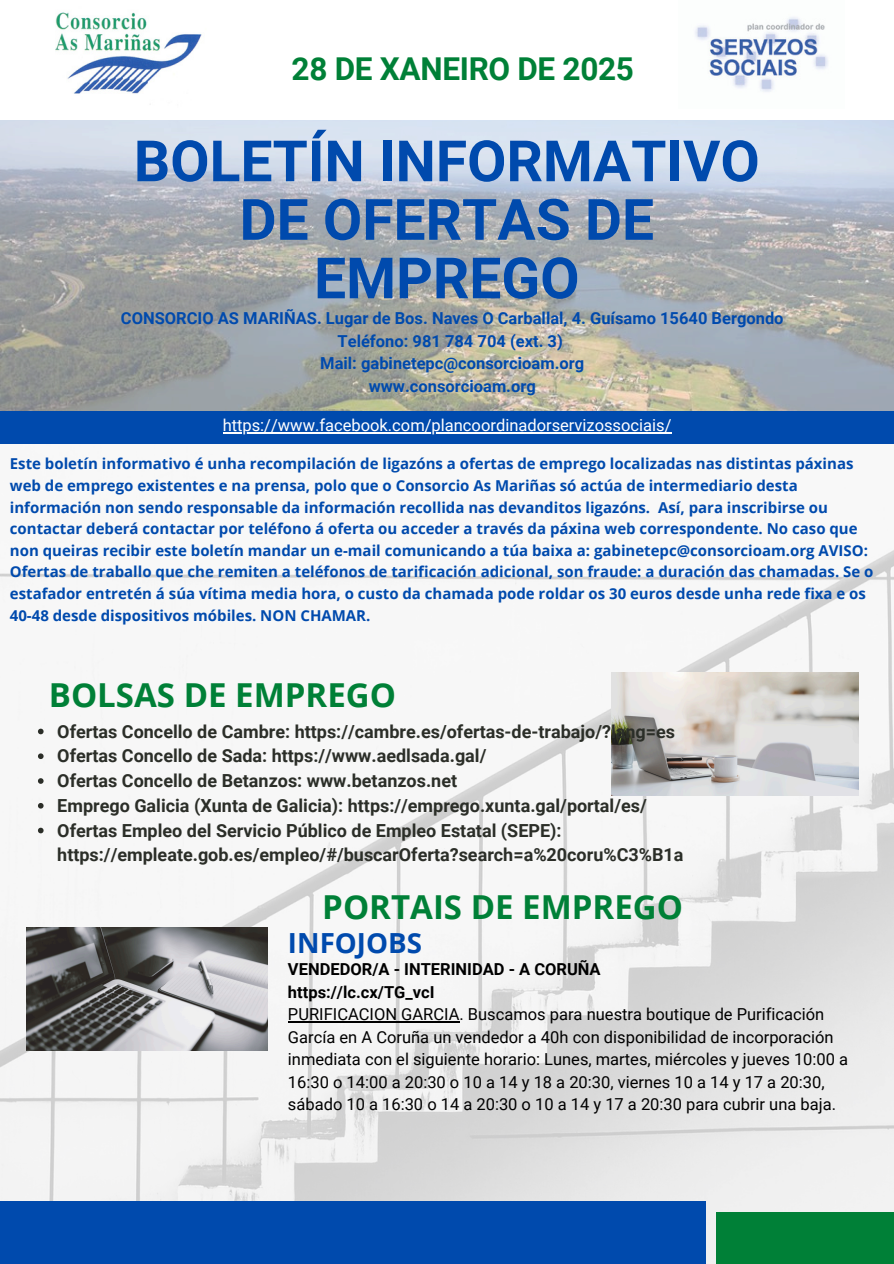
<style>
.page{position:relative;width:894px;height:1264px;background:#fff}
.page>*{position:absolute;margin:0;border:0;box-sizing:border-box;transform-origin:0 0}
.t1{font:700 57px/58.5px "Roboto";color:#004aad;text-align:center}
.t2{font:700 33px "Open Sans";color:#008037}
.t3{font:700 31.5px "Roboto";letter-spacing:-.01em;color:#008037}
.t4{font:700 27.75px "Open Sans";color:#004aad}
.t5{font:700 18px/24.8px "Roboto";color:#2b2e28}
.t6{font:16.5px/22.5px "Roboto";color:#000}
.t7{font:700 16.5px/22.6px "Roboto";color:#004aad;text-align:center}
.t8{font:16.5px "Roboto";color:#fff}
.t9{font:700 15px/21.6px "Open Sans";color:#004aad}
.s1{font-weight:700}
</style>
<div class="page">
<img style="left:0;top:550px;width:893px;height:713px">
<img style="left:0;top:120px;width:893px;height:291px">
<div style="left:0;top:1201px;width:705px;height:62px;background:#004aad"></div>
<div style="left:715px;top:1212px;width:178px;height:51px;background:#008037"></div>
<div style="left:0;top:411px;width:893px;height:33px;background:#004aad"></div>
<img style="left:695px;top:17px;width:133px;height:75px">
<img style="left:55px;top:12px;width:147px;height:82px">
<img style="left:611px;top:672px;width:247px;height:123px">
<svg style="left:38px;top:728px;width:6px;height:6px"></svg>
<svg style="left:38px;top:753px;width:6px;height:6px"></svg>
<svg style="left:38px;top:778px;width:6px;height:5px"></svg>
<svg style="left:38px;top:803px;width:6px;height:5px"></svg>
<svg style="left:38px;top:827px;width:6px;height:6px"></svg>
<hr style="left:222px;top:432px;width:449px;height:1px;background:#fff">
<img style="left:27px;top:927px;width:240px;height:123px">
<hr style="left:288px;top:1021px;width:171px;height:1px;background:#000">
<p class="t3" style="left:291px;top:51px;width:344px">28 DE XANEIRO DE 2025</p>
<h1 class="t1" style="left:134px;top:132px;width:627px">BOLETÍN INFORMATIVO<br>DE OFERTAS DE<br>EMPREGO</h1>
<p class="t7" style="left:121px;top:307px;width:664px">CONSORCIO AS MARIÑAS. Lugar de Bos. Naves O Carballal, 4. Guísamo 15640 Bergondo Teléfono: 981 784 704 (ext. 3)<br>Mail: gabinetepc@consorcioam.org<br>www.consorcioam.org</p>
<p class="t8" style="left:222px;top:416px;width:450px">https://www.facebook.com/plancoordinadorservizossociais/</p>
<h4 class="t9" style="left:10px;top:452px;width:864px">Este boletín informativo é unha recompilación de ligazóns a ofertas de emprego localizadas nas distintas páxinas web de emprego existentes e na prensa, polo que o Consorcio As Mariñas só actúa de intermediario desta información non sendo responsable da información recollida nas devanditos ligazóns. Así, para inscribirse ou contactar deberá contactar por teléfono á oferta ou acceder a través da páxina web correspondente. No caso que non queiras recibir este boletín mandar un e-mail comunicando a túa baixa a: gabinetepc@consorcioam.org AVISO:<br>Ofertas de traballo que che remiten a teléfonos de tarificación adicional, son fraude: a duración das chamadas. Se o estafador entretén á súa vítima media hora, o custo da chamada pode roldar os 30 euros desde unha rede fixa e os 40-48 desde dispositivos móbiles. NON CHAMAR.</h4>
<h5 class="t2" style="left:49px;top:672px;width:348px">BOLSAS DE EMPREGO</h5>
<p class="t5" style="left:57px;top:719px;width:619px">Ofertas Concello de Cambre: https://cambre.es/ofertas-de-trabajo/?lang=es</p>
<p class="t5" style="left:57px;top:744px;width:430px">Ofertas Concello de Sada: https://www.aedlsada.gal/</p>
<h2 class="t5" style="left:57px;top:768px;width:401px">Ofertas Concello de Betanzos: www.betanzos.net</h2>
<p class="t5" style="left:57px;top:793px;width:590px">Emprego Galicia (Xunta de Galicia): https://emprego.xunta.gal/portal/es/</p>
<p class="t5" style="left:57px;top:818px;width:627px">Ofertas Empleo del Servicio Público de Empleo Estatal (SEPE): https://empleate.gob.es/empleo/#/buscarOferta?search=a%20coru%C3%B1a</p>
<h2 class="t2" style="left:322px;top:884px;width:362px">PORTAIS DE EMPREGO</h2>
<p class="t4" style="left:288px;top:923px;width:135px">INFOJOBS</p>
<p class="t6" style="left:288px;top:958px;width:561px"><span class="s1">VENDEDOR/A - INTERINIDAD - A CORUÑA<br>https://lc.cx/TG_vcI<br></span>PURIFICACION GARCIA. Buscamos para nuestra boutique de Purificación García en A Coruña un vendedor a 40h con disponibilidad de incorporación inmediata con el siguiente horario: Lunes, martes, miércoles y jueves 10:00 a 16:30 o 14:00 a 20:30 o 10 a 14 y 18 a 20:30, viernes 10 a 14 y 17 a 20:30, sábado 10 a 16:30 o 14 a 20:30 o 10 a 14 y 17 a 20:30 para cubrir una baja.</p>
</div>
